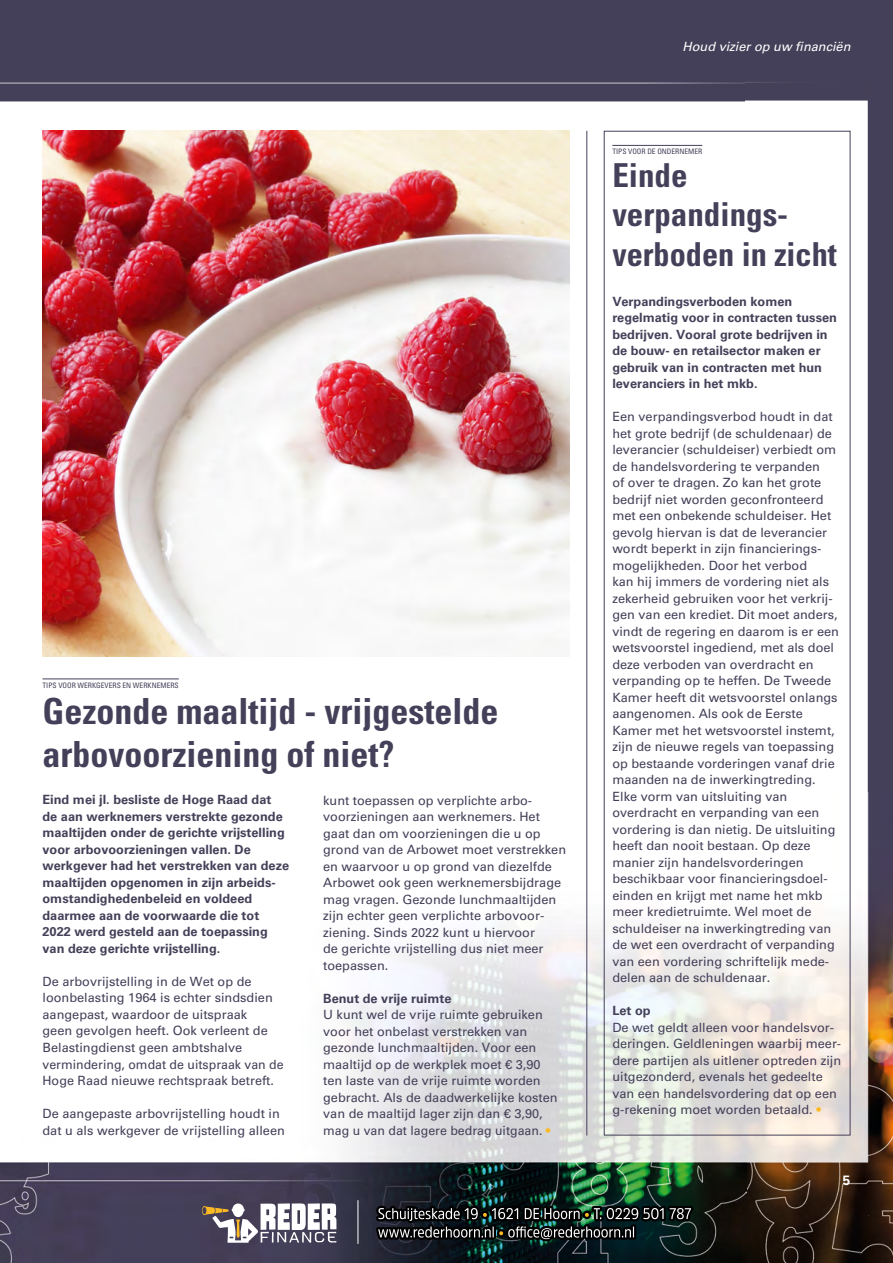
<style>
.page{position:relative;width:893px;height:1263px;background:#fff}
.page>*{position:absolute;margin:0;border:0;box-sizing:border-box;transform-origin:0 0}
.t1{font:700 condensed 36px/43.2px "Univers LT Std";color:#454059}
.t2{font:700 condensed 33px/39.6px "Univers LT Std";color:#454059}
.t3{font:700 13.5px "Univers LT Std";color:#fff}
.t4{font:12.75px/16.5px "Univers LT Std";color:#454059}
.t5{font:700 12.75px/16.5px "Univers LT Std";color:#454059}
.t6{font:italic 12.75px "Univers LT Std";color:#fff}
.t7{font:condensed 7.5px "Univers LT Std";color:#454059}
.s1{color:#faba21}
</style>
<div class="page">
<img style="left:0;top:0;width:893px;height:1263px">
<hr style="left:358px;top:1200px;width:1px;height:44px;background:#fff">
<svg style="left:202px;top:1203px;width:134px;height:40px"></svg>
<img style="left:372px;top:1166px;width:326px;height:97px">
<div style="left:604px;top:131px;width:246px;height:1004px;border:1px solid #454059"></div>
<hr style="left:43px;top:678px;width:136px;height:1px;background:#454059">
<hr style="left:612px;top:145px;width:90px;height:1px;background:#454059">
<hr style="left:586px;top:131px;width:1px;height:1004px;background:#454059">
<img style="left:43px;top:131px;width:527px;height:525px">
<p class="t7" style="left:43px;top:680px;width:138px">TIPS VOOR WERKGEVERS EN WERKNEMERS</p>
<h1 class="t1" style="left:43px;top:689px;width:457px">Gezonde maaltijd - vrijgestelde arbovoorziening of niet?</h1>
<p class="t5" style="left:43px;top:792px;width:248px">Eind mei jl. besliste de Hoge Raad dat de aan werknemers verstrekte gezonde maaltijden onder de gerichte vrijstelling voor arbovoorzieningen vallen. De werkgever had het verstrekken van deze maaltijden opgenomen in zijn arbeids&shy;omstandighedenbeleid en voldeed daarmee aan de voorwaarde die tot 2022 werd gesteld aan de toepassing van deze gerichte vrijstelling.</p>
<p class="t4" style="left:43px;top:973px;width:243px">De arbovrijstelling in de Wet op de loonbelasting 1964 is echter sindsdien aangepast, waardoor de uitspraak<br>geen gevolgen heeft. Ook verleent de Belastingdienst geen ambtshalve vermindering, omdat de uitspraak van de Hoge Raad nieuwe rechtspraak betreft.</p>
<p class="t4" style="left:43px;top:1105px;width:244px">De aangepaste arbovrijstelling houdt in dat u als werkgever de vrijstelling alleen</p>
<p class="t4" style="left:323px;top:792px;width:244px">kunt toepassen op verplichte arbo&shy;voorzieningen aan werknemers. Het gaat dan om voorzieningen die u op grond van de Arbowet moet verstrekken en waarvoor u op grond van diezelfde Arbowet ook geen werknemersbijdrage mag vragen. Gezonde lunchmaaltijden zijn echter geen verplichte arbovoor&shy;ziening. Sinds 2022 kunt u hiervoor<br>de gerichte vrijstelling dus niet meer toepassen.</p>
<p class="t5" style="left:323px;top:990px;width:130px">Benut de vrije ruimte</p>
<p class="t4" style="left:323px;top:1006px;width:236px">U kunt wel de vrije ruimte gebruiken voor het onbelast verstrekken van gezonde lunchmaaltijden. Voor een maaltijd op de werkplek moet € 3,90 ten laste van de vrije ruimte worden gebracht. Als de daadwerkelijke kosten van de maaltijd lager zijn dan € 3,90, mag u van dat lagere bedrag uitgaan. <span class="s1">•</span></p>
<p class="t6" style="left:683px;top:39px;width:169px">Houd vizier op uw financiën</p>
<p class="t7" style="left:612px;top:147px;width:92px">TIPS VOOR DE ONDERNEMER</p>
<h2 class="t2" style="left:612px;top:155px;width:226px">Einde verpandings&shy;verboden in zicht</h2>
<p class="t5" style="left:612px;top:293px;width:226px">Verpandingsverboden komen regelmatig voor in contracten tussen bedrijven. Vooral grote bedrijven in de bouw- en retailsector maken er gebruik van in contracten met hun leveranciers in het mkb.</p>
<p class="t4" style="left:612px;top:409px;width:228px">Een verpandingsverbod houdt in dat het grote bedrijf (de schuldenaar) de leverancier (schuldeiser) verbiedt om de handelsvordering te verpanden<br>of over te dragen. Zo kan het grote bedrijf niet worden geconfronteerd met een onbekende schuldeiser. Het gevolg hiervan is dat de leverancier wordt beperkt in zijn financierings&shy;mogelijkheden. Door het verbod<br>kan hij immers de vordering niet als zekerheid gebruiken voor het verkrij&shy;gen van een krediet. Dit moet anders, vindt de regering en daarom is er een wetsvoorstel ingediend, met als doel deze verboden van overdracht en verpanding op te heffen. De Tweede Kamer heeft dit wetsvoorstel onlangs aangenomen. Als ook de Eerste Kamer met het wetsvoorstel instemt, zijn de nieuwe regels van toepassing op bestaande vorderingen vanaf drie maanden na de inwerkingtreding.<br>Elke vorm van uitsluiting van overdracht en verpanding van een vordering is dan nietig. De uitsluiting heeft dan nooit bestaan. Op deze manier zijn handelsvorderingen beschikbaar voor financieringsdoel&shy;einden en krijgt met name het mkb meer kredietruimte. Wel moet de schuldeiser na inwerkingtreding van de wet een overdracht of verpanding van een vordering schriftelijk mede&shy;delen aan de schuldenaar.</p>
<p class="t5" style="left:612px;top:1003px;width:40px">Let op</p>
<p class="t4" style="left:612px;top:1019px;width:230px">De wet geldt alleen voor handelsvor&shy;deringen. Geldleningen waarbij meer&shy;dere partijen als uitlener optreden zijn uitgezonderd, evenals het gedeelte van een handelsvordering dat op een g-rekening moet worden betaald. <span class="s1">•</span></p>
<p class="t3" style="left:843px;top:1172px;width:9px">5</p>
</div>
